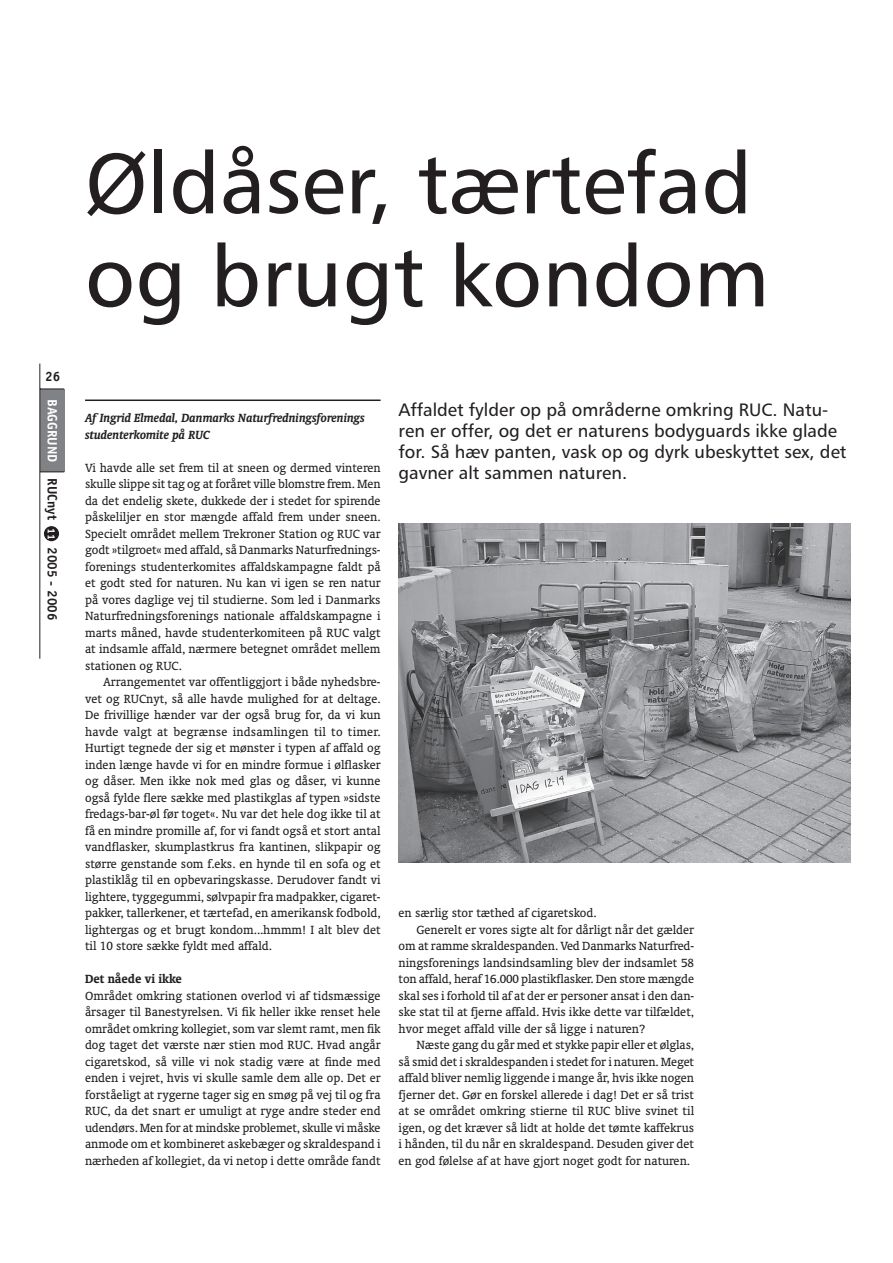
<style>
.page{position:relative;width:893px;height:1263px;background:#fff}
.page>*{position:absolute;margin:0;border:0;box-sizing:border-box;transform-origin:0 0}
.t1{font:85.5px/93px "Humanist 777 BT Roman B";color:#231f20}
.t2{font:18px/21px "Humanist 777 BT Roman B";color:#231f20}
.t3{font:13.5px/16.5px "Oranda BT";color:#231f20;text-align:justify}
.t4{font:italic 700 13.5px/16.5px "Oranda BT";color:#231f20}
.t5{font:700 13.5px "Officina Sans";color:#231f20}
.t6{font:700 13.5px "Oranda BT";color:#231f20}
.s1{color:#fff}
.s2{font-size:10.5px;color:#fff}
</style>
<div class="page">
<div style="left:44px;top:526px;width:15px;height:15px;background:#231f20;border-radius:50%"></div>
<div style="left:40px;top:389px;width:24px;height:83px;background:#808285"></div>
<hr style="left:39px;top:364px;width:1px;height:295px;background:#231f20">
<svg style="left:40px;top:389px;width:24px;height:1px"></svg>
<svg style="left:40px;top:472px;width:24px;height:1px"></svg>
<hr style="left:85px;top:400px;width:295px;height:1px;background:#231f20">
<img style="left:398px;top:524px;width:452px;height:339px">
<p class="t5" style="left:45px;top:371px;width:17px">26</p>
<p class="t5" style="left:58px;top:399px;width:223px;rotate:90deg"><span class="s1">BAGGRUND</span> RUCnyt <span class="s2">11</span> 2005 - 2006</p>
<h1 class="t1" style="left:85px;top:144px;width:685px">Øldåser, tærtefad og brugt kondom</h1>
<p class="t4" style="left:85px;top:411px;width:281px">Af Ingrid Elmedal, Danmarks Naturfredningsforenings studenterkomite på RUC</p>
<p class="t3" style="left:85px;top:460px;width:297px">Vi havde alle set frem til at sneen og dermed vinteren skulle slippe sit tag og at foråret ville blomstre frem. Men da det endelig skete, dukkede der i stedet for spirende påskeliljer en stor mængde affald frem under sneen.<br>Specielt området mellem Trekroner Station og RUC var godt »tilgroet« med affald, så Danmarks Naturfrednings&shy;forenings studenterkomites affaldskampagne faldt på et godt sted for naturen. Nu kan vi igen se ren natur på vores daglige vej til studierne. Som led i Danmarks Naturfredningsforenings nationale affaldskampagne i marts måned, havde studenterkomiteen på RUC valgt at indsamle affald, nærmere betegnet området mellem stationen og RUC.</p>
<p class="t3" style="left:85px;top:675px;width:297px;text-indent:18px">Arrangementet var offentliggjort i både nyhedsbre&shy;vet og RUCnyt, så alle havde mulighed for at deltage.<br>De frivillige hænder var der også brug for, da vi kun havde valgt at begrænse indsamlingen til to timer.<br>Hurtigt tegnede der sig et mønster i typen af affald og inden længe havde vi for en mindre formue i ølflasker og dåser. Men ikke nok med glas og dåser, vi kunne også fylde flere sække med plastikglas af typen »sidste fredags-bar-øl før toget«. Nu var det hele dog ikke til at få en mindre promille af, for vi fandt også et stort antal vandflasker, skumplastkrus fra kantinen, slikpapir og større genstande som f.eks. en hynde til en sofa og et plastiklåg til en opbevaringskasse. Derudover fandt vi lightere, tyggegummi, sølvpapir fra madpakker, cigaret&shy;pakker, tallerkener, et tærtefad, en amerikansk fodbold, lightergas og et brugt kondom...hmmm! I alt blev det til 10 store sække fyldt med affald.</p>
<p class="t6" style="left:85px;top:974px;width:98px">Det nåede vi ikke</p>
<p class="t3" style="left:85px;top:988px;width:297px">Området omkring stationen overlod vi af tidsmæssige årsager til Banestyrelsen. Vi fik heller ikke renset hele området omkring kollegiet, som var slemt ramt, men fik dog taget det værste nær stien mod RUC. Hvad angår cigaretskod, så ville vi nok stadig være at finde med enden i vejret, hvis vi skulle samle dem alle op. Det er forståeligt at rygerne tager sig en smøg på vej til og fra RUC, da det snart er umuligt at ryge andre steder end udendørs. Men for at mindske problemet, skulle vi måske anmode om et kombineret askebæger og skraldespand i nærheden af kollegiet, da vi netop i dette område fandt</p>
<h2 class="t2" style="left:398px;top:401px;width:449px">Affaldet fylder op på områderne omkring RUC. Natu&shy;ren er offer, og det er naturens bodyguards ikke glade for. Så hæv panten, vask op og dyrk ubeskyttet sex, det gavner alt sammen naturen.</h2>
<p class="t3" style="left:398px;top:906px;width:199px">en særlig stor tæthed af cigaretskod.</p>
<p class="t3" style="left:416px;top:922px;width:279px">Generelt er vores sigte alt for dårligt når det gælder</p>
<p class="t3" style="left:398px;top:939px;width:297px">om at ramme skraldespanden. Ved Danmarks Naturfred-</p>
<p class="t3" style="left:398px;top:955px;width:297px">ningsforenings landsindsamling blev der indsamlet 58</p>
<p class="t3" style="left:398px;top:972px;width:297px">ton affald, heraf 16.000 plastikflasker. Den store mængde</p>
<p class="t3" style="left:398px;top:988px;width:297px">skal ses i forhold til af at der er personer ansat i den dan-</p>
<p class="t3" style="left:398px;top:1005px;width:297px">ske stat til at fjerne affald. Hvis ikke dette var tilfældet,</p>
<p class="t3" style="left:398px;top:1021px;width:248px">hvor meget affald ville der så ligge i naturen?</p>
<p class="t3" style="left:416px;top:1038px;width:279px">Næste gang du går med et stykke papir eller et ølglas,</p>
<p class="t3" style="left:398px;top:1054px;width:297px">så smid det i skraldespanden i stedet for i naturen. Meget</p>
<p class="t3" style="left:398px;top:1071px;width:297px">affald bliver nemlig liggende i mange år, hvis ikke nogen</p>
<p class="t3" style="left:398px;top:1087px;width:297px">fjerner det. Gør en forskel allerede i dag! Det er så trist</p>
<p class="t3" style="left:398px;top:1104px;width:297px">at se området omkring stierne til RUC blive svinet til</p>
<p class="t3" style="left:398px;top:1120px;width:297px">igen, og det kræver så lidt at holde det tømte kaffekrus</p>
<p class="t3" style="left:398px;top:1137px;width:297px">i hånden, til du når en skraldespand. Desuden giver det</p>
<p class="t3" style="left:398px;top:1153px;width:293px">en god følelse af at have gjort noget godt for naturen.</p>
</div>
